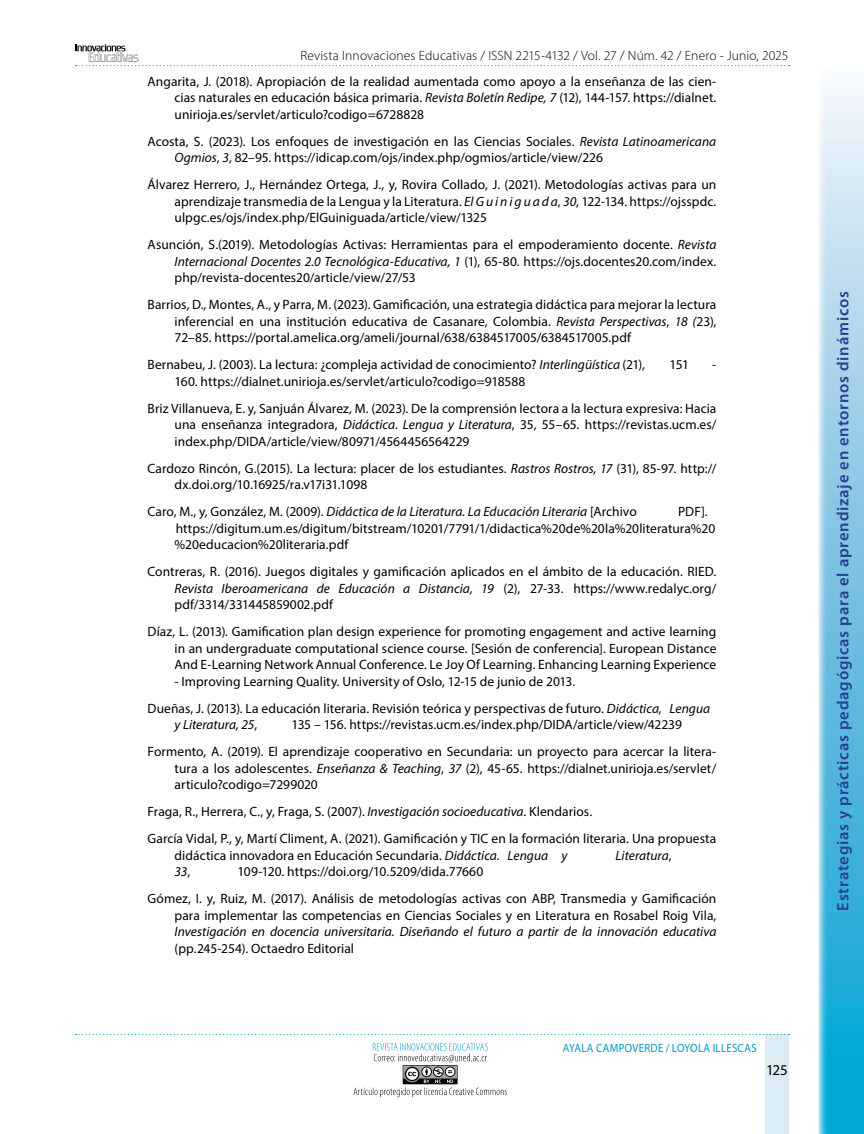
<style>
.page{position:relative;width:864px;height:1134px;background:#fff}
.page>*{position:absolute;margin:0;border:0;box-sizing:border-box;transform-origin:0 0}
.t1{font:600 16.5px "Myriad Pro";letter-spacing:.045em;color:#25408f}
.t2{font:15px "Myriad Pro";color:#000}
.t3{font:13.5px/16.5px "Myriad Pro";letter-spacing:.005em;color:#000}
.t4{font:italic 13.5px "Myriad Pro";color:#000}
.t5{font:300 13.5px "Myriad Pro";letter-spacing:.01em;color:#000}
.t6{font:12px "Myriad Pro";letter-spacing:.03em;color:#0098ce;scale:.9 1}
.s1{font-style:italic}
.s2{font-style:normal}
</style>
<div class="page">
<svg style="left:76px;top:44px;width:713px;height:22px"></svg>
<div style="left:765px;top:1034px;width:23px;height:100px;background:#dcecf5"></div>
<svg style="left:76px;top:1034px;width:713px;height:1px"></svg>
<svg style="left:354px;top:1043px;width:153px;height:54px"></svg>
<svg style="left:818px;top:87px;width:46px;height:1047px;background:#7fc9e5"></svg>
<p class="t5" style="left:300px;top:47px;width:490px">Revista Innovaciones Educativas / ISSN 2215-4132 / Vol. 27 / Núm. 42 / Enero - Junio, 2025</p>
<p class="t3" style="left:175px;top:73px;width:543px;text-align:justify;text-indent:-27px">Angarita, J. (2018). Apropiación de la realidad aumentada como apoyo a la enseñanza de las cien&shy;cias naturales en educación básica primaria. <span class="s1">Revista Boletín Redipe, 7</span> (12), 144-157. https://dialnet. unirioja.es/servlet/articulo?codigo=6728828</p>
<p class="t3" style="left:175px;top:133px;width:543px;text-indent:-27px">Acosta, S. (2023). Los enfoques de investigación en las Ciencias Sociales. <span class="s1">Revista Latinoamericana<br>Ogmios</span>, <span class="s1">3</span>, 82–95. https://idicap.com/ojs/index.php/ogmios/article/view/226</p>
<p class="t3" style="left:175px;top:176px;width:543px;text-align:justify;text-indent:-27px">Álvarez Herrero, J., Hernández Ortega, J., y, Rovira Collado, J. (2021). Metodologías activas para un aprendizaje transmedia de la Lengua y la Literatura. <span class="s1">El G u i n i g u a d a</span>, <span class="s1">30</span>, 122-134. https://ojsspdc. ulpgc.es/ojs/index.php/ElGuiniguada/article/view/1325</p>
<p class="t3" style="left:175px;top:236px;width:543px;text-align:justify;text-indent:-27px">Asunción, S.(2019). Metodologías Activas: Herramientas para el empoderamiento docente. <span class="s1">Revista Internacional Docentes 2.0 Tecnológica-Educativa, 1</span> (1), 65-80<span class="s1">.</span> https://ojs.docentes20.com/index. php/revista-docentes20/article/view/27/53</p>
<p class="t3" style="left:175px;top:296px;width:543px;text-align:justify;text-indent:-27px">Barrios, D., Montes, A., y Parra, M. (2023). Gamificación, una estrategia didáctica para mejorar la lectura inferencial en una institución educativa de Casanare, Colombia. <span class="s1">Revista Perspectivas</span>, <span class="s1">18 (</span>23), 72–85. https://portal.amelica.org/ameli/journal/638/6384517005/6384517005.pdf</p>
<p class="t3" style="left:148px;top:356px;width:499px">Bernabeu, J. (2003). La lectura: ¿compleja actividad de conocimiento? <span class="s1">Interlingüística</span> (21),</p>
<p class="t3" style="left:670px;top:356px;width:21px">151</p>
<p class="t3" style="left:712px;top:356px;width:6px">-</p>
<p class="t3" style="left:148px;top:367px;width:570px;line-height:27px;text-indent:27px">160. https://dialnet.unirioja.es/servlet/articulo?codigo=918588<br>Briz Villanueva, E. y, Sanjuán Álvarez, M. (2023). De la comprensión lectora a la lectura expresiva: Hacia</p>
<p class="t3" style="left:175px;top:416px;width:543px">una enseñanza integradora, <span class="s1">Didáctica. Lengua y Literatura</span>, 35, 55–65. https://revistas.ucm.es/ index.php/DIDA/article/view/80971/4564456564229</p>
<p class="t3" style="left:175px;top:460px;width:543px;text-indent:-27px">Cardozo Rincón, G.(2015). La lectura: placer de los estudiantes. <span class="s1">Rastros Rostros, 17</span> (31), 85-97. http:// dx.doi.org/10.16925/ra.v17i31.1098</p>
<p class="t4" style="left:148px;top:503px;width:491px"><span class="s2">Caro, M., y, González, M. (2009).</span> Didáctica de la Literatura. La Educación Literaria <span class="s2">[Archivo</span></p>
<p class="t3" style="left:175px;top:503px;width:542px;text-indent:504px">PDF]. https://digitum.um.es/digitum/bitstream/10201/7791/1/didactica%20de%20la%20literatura%20 %20educacion%20literaria.pdf</p>
<p class="t3" style="left:175px;top:563px;width:543px;text-align:justify;text-indent:-27px">Contreras, R. (2016). Juegos digitales y gamificación aplicados en el ámbito de la educación. RIED.<br><span class="s1">Revista Iberoamericana de Educación a Distancia, 19</span> (2), 27-33. https://www.redalyc.org/ pdf/3314/331445859002.pdf</p>
<p class="t3" style="left:175px;top:623px;width:543px;text-align:justify;text-indent:-27px">Díaz, L. (2013). Gamification plan design experience for promoting engagement and active learning in an undergraduate computational science course. [Sesión de conferencia]. European Distance And E-Learning Network Annual Conference. Le Joy Of Learning. Enhancing Learning Experience</p>
<p class="t3" style="left:148px;top:667px;width:564px;line-height:27px;text-indent:27px">- Improving Learning Quality. University of Oslo, 12-15 de junio de 2013.<br>Dueñas, J. (2013). La educación literaria. Revisión teórica y perspectivas de futuro. <span class="s1">Didáctica, Lengua</span></p>
<p class="t4" style="left:175px;top:716px;width:84px">y Literatura, 25<span class="s2">,</span></p>
<p class="t3" style="left:148px;top:711px;width:570px;line-height:27px;text-indent:144px">135 – 156. https://revistas.ucm.es/index.php/DIDA/article/view/42239<br>Formento, A. (2019). El aprendizaje cooperativo en Secundaria: un proyecto para acercar la litera-</p>
<p class="t3" style="left:175px;top:760px;width:543px">tura a los adolescentes. <span class="s1">Enseñanza &amp; Teaching</span>, <span class="s1">37</span> (2), 45-65. https://dialnet.unirioja.es/servlet/ articulo?codigo=7299020</p>
<p class="t3" style="left:148px;top:798px;width:570px;line-height:27px">Fraga, R., Herrera, C., y, Fraga, S. (2007). <span class="s1">Investigación socioeducativa</span>. Klendarios.<br>García Vidal, P., y, Martí Climent, A. (2021). Gamificación y TIC en la formación literaria. Una propuesta</p>
<p class="t3" style="left:175px;top:847px;width:394px">didáctica innovadora en Educación Secundaria. <span class="s1">Didáctica. Lengua y</span></p>
<p class="t4" style="left:616px;top:847px;width:57px">Literatura<span class="s2">,</span></p>
<p class="t4" style="left:175px;top:863px;width:17px">33<span class="s2">,</span></p>
<p class="t3" style="left:148px;top:858px;width:570px;line-height:27px;text-indent:90px">109-120. https://doi.org/10.5209/dida.77660<br>Gómez, I. y, Ruiz, M. (2017). Análisis de metodologías activas con ABP, Transmedia y Gamificación</p>
<p class="t3" style="left:175px;top:907px;width:543px">para implementar las competencias en Ciencias Sociales y en Literatura en Rosabel Roig Vila,</p>
<p class="t4" style="left:175px;top:923px;width:543px">Investigación en docencia universitaria. Diseñando el futuro a partir de la innovación educativa</p>
<p class="t3" style="left:175px;top:940px;width:181px">(pp.245-254). Octaedro Editorial</p>
<p class="t6" style="left:563px;top:1040px;width:217px">AYALA CAMPOVERDE / LOYOLA ILLESCAS</p>
<p class="t2" style="left:766px;top:1060px;width:23px">125</p>
<p class="t1" style="left:832px;top:911px;width:621px;rotate:-90deg">Estrategias y prácticas pedagógicas para el aprendizaje en entornos dinámicos</p>
</div>
